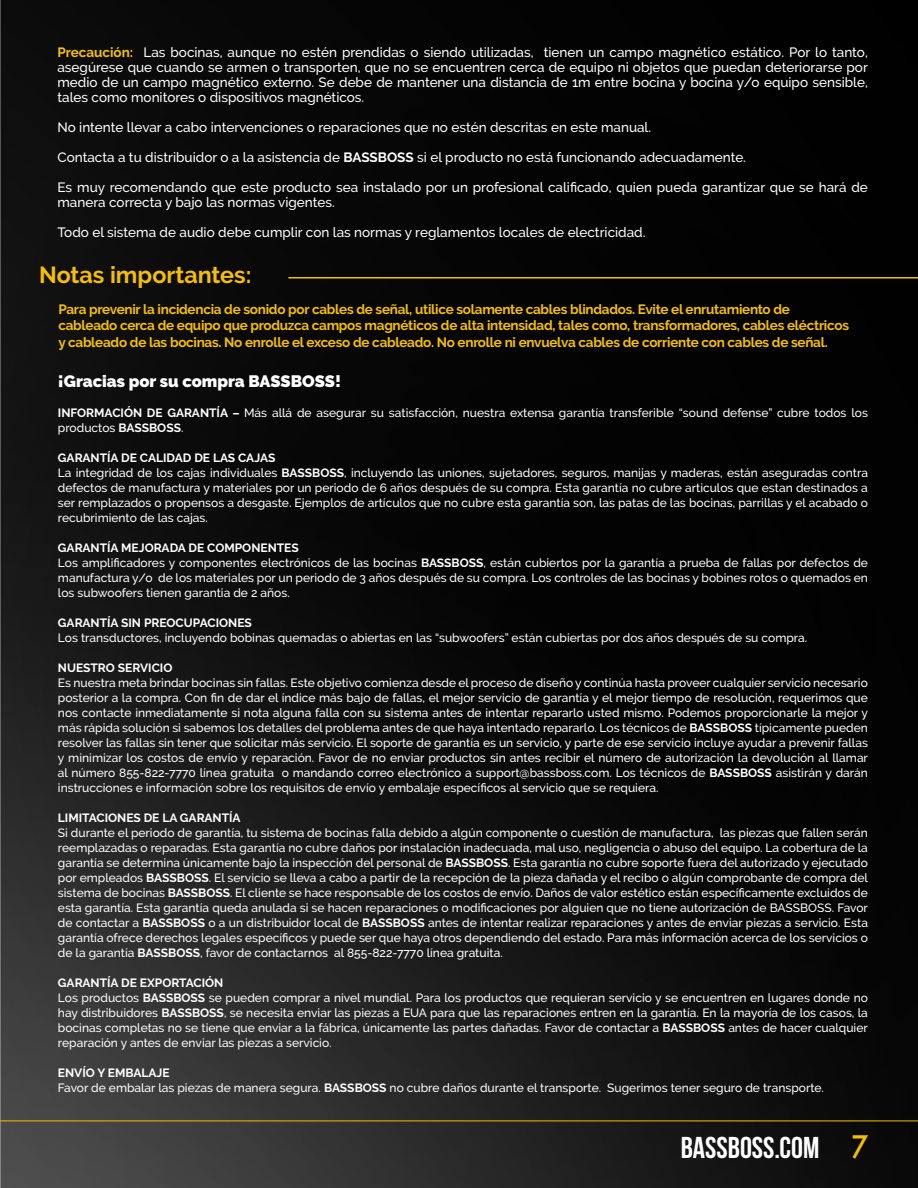
<style>
.page{position:relative;width:918px;height:1188px;background:#fff}
.page>*{position:absolute;margin:0;border:0;box-sizing:border-box;transform-origin:0 0}
.t1{font:700 30.15px "Bebas Neue";color:#fff}
.t2{font:700 23.25px "Raleway";color:#f6bf00}
.t3{font:900 16.5px "Raleway";color:#fff}
.t4{font:500 13.5px/15px "Raleway";color:#fff;text-align:justify}
.t5{font:700 13.5px/16.5px "Raleway";letter-spacing:-.02em;color:#f6bf00}
.t6{font:500 12px/15px "Raleway";color:#fff}
.t7{font:700 12px "Raleway";color:#fff}
.s1{font-weight:700;color:#f6bf00}
.s2{font-weight:700}
.s3{font-family:"Futura";font-weight:500;color:#f6bf00}
</style>
<div class="page">
<img style="left:0;top:0;width:918px;height:1188px">
<hr style="left:0;top:1121px;width:918px;height:1px;background:#f6bf00">
<hr style="left:288px;top:277px;width:630px;height:2px;background:#f6bf00">
<p class="t4" style="left:57px;top:46px;width:812px"><span class="s1">Precaución:</span> Las bocinas, aunque no estén prendidas o siendo utilizadas, tienen un campo magnético estático. Por lo tanto, asegúrese que cuando se armen o transporten, que no se encuentren cerca de equipo ni objetos que puedan deteriorarse por medio de un campo magnético externo. Se debe de mantener una distancia de 1m entre bocina y bocina y/o equipo sensible, tales como monitores o dispositivos magnéticos.</p>
<p class="t4" style="left:57px;top:121px;width:595px">No intente llevar a cabo intervenciones o reparaciones que no estén descritas en este manual.</p>
<p class="t4" style="left:57px;top:151px;width:690px">Contacta a tu distribuidor o a la asistencia de <span class="s2">BASSBOSS</span> si el producto no está funcionando adecuadamente.</p>
<p class="t4" style="left:57px;top:180px;width:812px">Es muy recomendando que este producto sea instalado por un profesional calificado, quien pueda garantizar que se hará de manera correcta y bajo las normas vigentes.</p>
<p class="t4" style="left:57px;top:226px;width:590px">Todo el sistema de audio debe cumplir con las normas y reglamentos locales de electricidad.</p>
<h2 class="t2" style="left:39px;top:262px;width:214px">Notas importantes:</h2>
<p class="t5" style="left:58px;top:301px;width:792px">Para prevenir la incidencia de sonido por cables de señal, utilice solamente cables blindados. Evite el enrutamiento de cableado cerca de equipo que produzca campos magnéticos de alta intensidad, tales como, transformadores, cables eléctricos y cableado de las bocinas. No enrolle el exceso de cableado. No enrolle ni envuelva cables de corriente con cables de señal.</p>
<h3 class="t3" style="left:58px;top:375px;width:285px">¡Gracias por su compra BASSBOSS!</h3>
<p class="t6" style="left:58px;top:407px;width:812px"><span class="s2">INFORMACIÓN DE GARANTÍA –</span> Más allá de asegurar su satisfacción, nuestra extensa garantía transferible “sound defense” cubre todos los productos <span class="s2">BASSBOSS</span>.</p>
<p class="t6" style="left:58px;top:452px;width:812px"><span class="s2">GARANTÍA DE CALIDAD DE LAS CAJAS<br></span>La integridad de los cajas individuales <span class="s2">BASSBOSS</span>, incluyendo las uniones, sujetadores, seguros, manijas y maderas, están aseguradas contra defectos de manufactura y materiales por un periodo de 6 años después de su compra. Esta garantía no cubre articulos que estan destinados a ser remplazados o propensos a desgaste. Ejemplos de artículos que no cubre esta garantía son, las patas de las bocinas, parrillas y el acabado o recubrimiento de las cajas.</p>
<p class="t6" style="left:58px;top:541px;width:812px"><span class="s2">GARANTÍA MEJORADA DE COMPONENTES<br></span>Los amplificadores y componentes electrónicos de las bocinas <span class="s2">BASSBOSS</span>, están cubiertos por la garantía a prueba de fallas por defectos de manufactura y/o de los materiales por un periodo de 3 años después de su compra. Los controles de las bocinas y bobines rotos o quemados en los subwoofers tienen garantia de 2 años.</p>
<p class="t7" style="left:58px;top:616px;width:195px">GARANTÍA SIN PREOCUPACIONES</p>
<p class="t6" style="left:58px;top:632px;width:751px">Los transductores, incluyendo bobinas quemadas o abiertas en las “subwoofers” están cubiertas por dos años después de su compra.</p>
<p class="t7" style="left:58px;top:661px;width:116px">NUESTRO SERVICIO</p>
<p class="t6" style="left:58px;top:677px;width:812px;text-align:justify">Es nuestra meta brindar bocinas sin fallas. Este objetivo comienza desde el proceso de diseño y continúa hasta proveer cualquier servicio necesario posterior a la compra. Con fin de dar el índice más bajo de fallas, el mejor servicio de garantía y el mejor tiempo de resolución, requerimos que nos contacte inmediatamente si nota alguna falla con su sistema antes de intentar repararlo usted mismo. Podemos proporcionarle la mejor y más rápida solución si sabemos los detalles del problema antes de que haya intentado repararlo. Los técnicos de <span class="s2">BASSBOSS</span> típicamente pueden resolver las fallas sin tener que solicitar más servicio. El soporte de garantía es un servicio, y parte de ese servicio incluye ayudar a prevenir fallas y minimizar los costos de envío y reparación. Favor de no enviar productos sin antes recibir el número de autorización la devolución al llamar al número 855-822-7770 línea gratuita o mandando correo electrónico a support@bassboss.com. Los técnicos de <span class="s2">BASSBOSS</span> asistirán y darán instrucciones e información sobre los requisitos de envío y embalaje específicos al servicio que se requiera.</p>
<p class="t7" style="left:58px;top:811px;width:184px">LIMITACIONES DE LA GARANTÍA</p>
<p class="t6" style="left:58px;top:827px;width:812px;text-align:justify">Si durante el periodo de garantía, tu sistema de bocinas falla debido a algún componente o cuestión de manufactura, las piezas que fallen serán reemplazadas o reparadas. Esta garantía no cubre daños por instalación inadecuada, mal uso, negligencia o abuso del equipo. La cobertura de la garantía se determina únicamente bajo la inspección del personal de <span class="s2">BASSBOSS</span>. Esta garantía no cubre soporte fuera del autorizado y ejecutado por empleados <span class="s2">BASSBOSS</span>. El servicio se lleva a cabo a partir de la recepción de la pieza dañada y el recibo o algún comprobante de compra del sistema de bocinas <span class="s2">BASSBOSS</span>. El cliente se hace responsable de los costos de envío. Daños de valor estético están específicamente excluidos de esta garantía. Esta garantía queda anulada si se hacen reparaciones o modificaciones por alguien que no tiene autorización de BASSBOSS. Favor de contactar a <span class="s2">BASSBOSS</span> o a un distribuidor local de <span class="s2">BASSBOSS</span> antes de intentar realizar reparaciones y antes de enviar piezas a servicio. Esta garantía ofrece derechos legales específicos y puede ser que haya otros dependiendo del estado. Para más información acerca de los servicios o de la garantía <span class="s2">BASSBOSS</span>, favor de contactarnos al 855-822-7770 línea gratuita.</p>
<p class="t6" style="left:58px;top:977px;width:812px"><span class="s2">GARANTÍA DE EXPORTACIÓN<br></span>Los productos <span class="s2">BASSBOSS</span> se pueden comprar a nivel mundial. Para los productos que requieran servicio y se encuentren en lugares donde no hay distribuidores <span class="s2">BASSBOSS</span>, se necesita enviar las piezas a EUA para que las reparaciones entren en la garantía. En la mayoría de los casos, la bocinas completas no se tiene que enviar a la fábrica, únicamente las partes dañadas. Favor de contactar a <span class="s2">BASSBOSS</span> antes de hacer cualquier reparación y antes de enviar las piezas a servicio.</p>
<p class="t6" style="left:58px;top:1067px;width:768px"><span class="s2">ENVÍO Y EMBALAJE<br></span>Favor de embalar las piezas de manera segura. <span class="s2">BASSBOSS</span> no cubre daños durante el transporte. Sugerimos tener seguro de transporte.</p>
<h1 class="t1" style="left:681px;top:1130px;width:189px">BASSBOSS.COM <span class="s3">7</span></h1>
</div>
